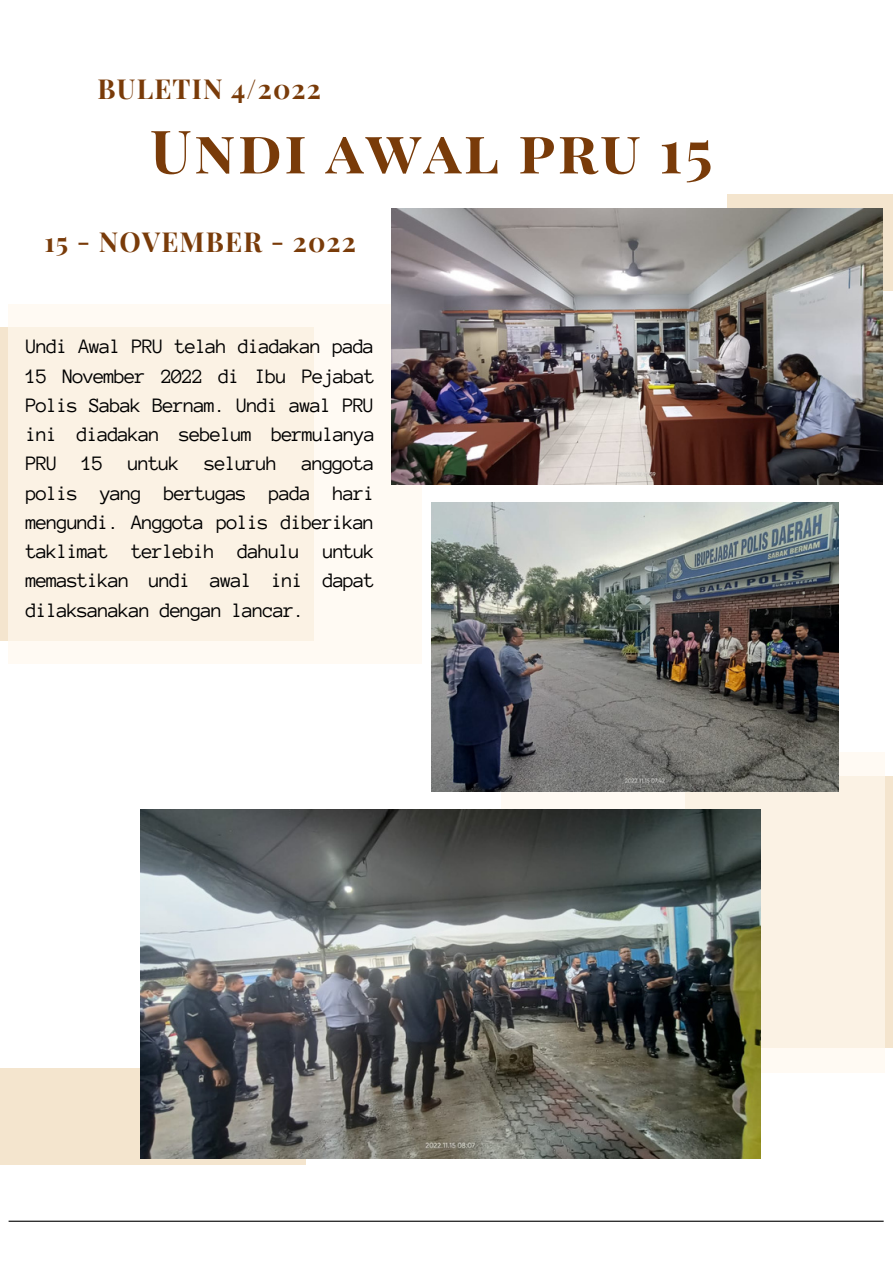
<style>
.page{position:relative;width:893px;height:1264px;background:#fff}
.page>*{position:absolute;margin:0;border:0;box-sizing:border-box;transform-origin:0 0}
.t1{font:700 60px "Playfair Display SC";letter-spacing:.045em;color:#793b09}
.t2{font:700 27px "Playfair Display SC";letter-spacing:.045em;color:#793b09}
.t3{font:21px/29.2px "Anonymous Pro";letter-spacing:-.055em;color:#000;text-align:justify}
</style>
<div class="page">
<div style="left:727px;top:195px;width:165px;height:96px;background:#f4e5ce"></div>
<div style="left:0;top:1067px;width:305px;height:97px;background:#f4e5ce"></div>
<div style="left:0;top:327px;width:313px;height:313px;background:#f4e5ce"></div>
<div style="left:9px;top:304px;width:412px;height:360px;background:linear-gradient(to right,#fbf1e2,#fdf7ef)"></div>
<div style="left:685px;top:775px;width:207px;height:272px;background:#f4e5ce"></div>
<div style="left:501px;top:752px;width:383px;height:320px;background:linear-gradient(to bottom,#fcf4e7,#fcf3e6)"></div>
<hr style="left:9px;top:1220px;width:874px;height:1px;background:#000">
<img style="left:392px;top:208px;width:490px;height:277px">
<img style="left:431px;top:502px;width:407px;height:289px">
<img style="left:140px;top:809px;width:620px;height:349px">
<p class="t2" style="left:98px;top:70px;width:225px">BULETIN 4/2022</p>
<h1 class="t1" style="left:150px;top:109px;width:563px">Undi awal pru 15</h1>
<p class="t2" style="left:44px;top:223px;width:313px">15 - NOVEMBER - 2022</p>
<p class="t3" style="left:26px;top:332px;width:351px">Undi Awal PRU telah diadakan pada 15 November 2022 di Ibu Pejabat Polis Sabak Bernam. Undi awal PRU ini diadakan sebelum bermulanya PRU 15 untuk seluruh anggota polis yang bertugas pada hari mengundi. Anggota polis diberikan taklimat terlebih dahulu untuk memastikan undi awal ini dapat dilaksanakan dengan lancar.</p>
</div>
